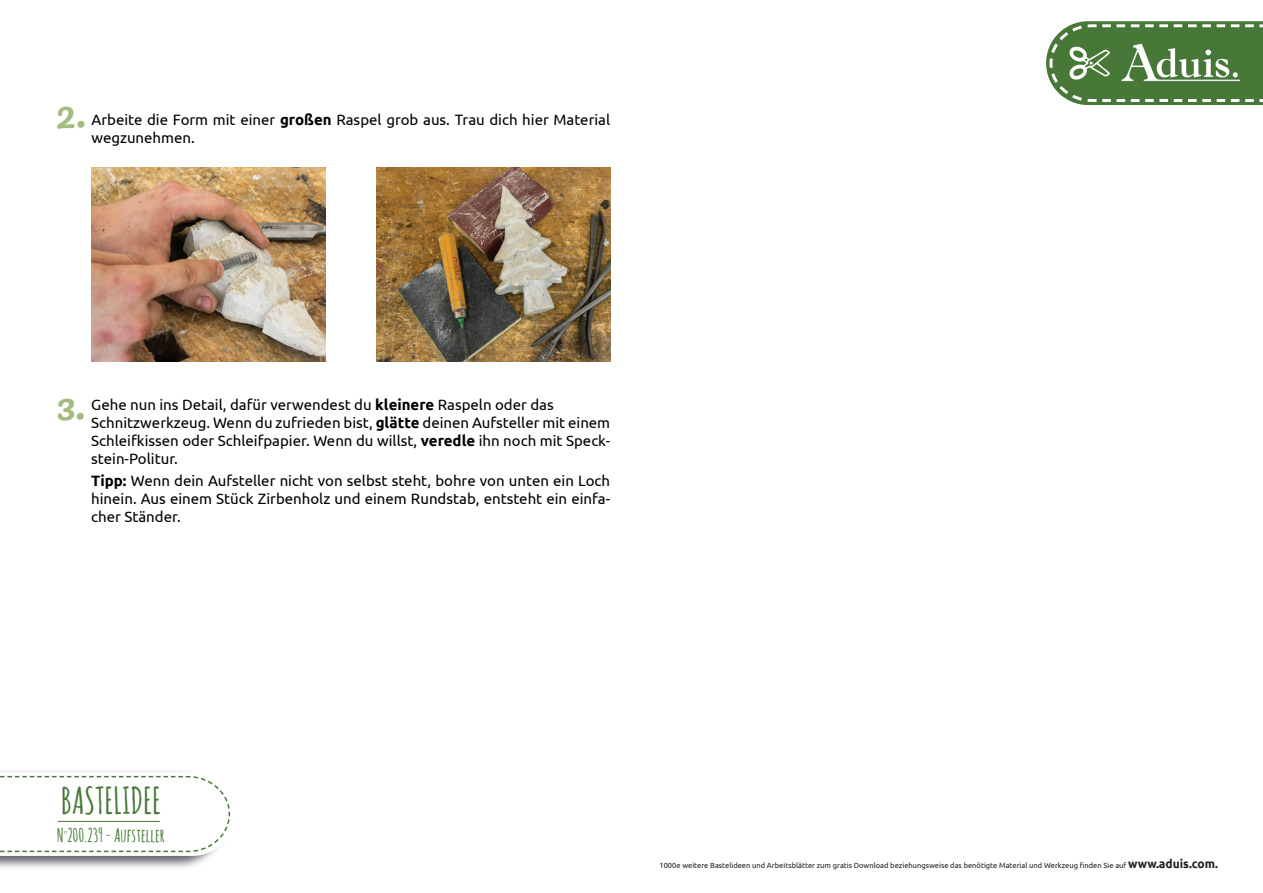
<style>
.page{position:relative;width:1263px;height:893px;background:#fff}
.page>*{position:absolute;margin:0;border:0;box-sizing:border-box;transform-origin:0 0}
.t1{font:700 36.45px "Amatic SC";color:#477838}
.t2{font:700 18.45px "Amatic SC";color:#477838}
.t3{font:15px/18px "Ubuntu";color:#000}
.t4{font:7.5px "Ubuntu";color:#231f20}
.s1{font-weight:700}
.s2{font-weight:700;font-size:12px}
</style>
<div class="page">
<svg style="left:0;top:772px;width:231px;height:84px"></svg>
<hr style="left:58px;top:821px;width:102px;height:1px;background:#477838">
<svg style="left:1046px;top:21px;width:217px;height:84px;background:#678f5b"></svg>
<img style="left:91px;top:168px;width:234px;height:193px">
<img style="left:376px;top:168px;width:234px;height:193px">
<p class="t3" style="left:91px;top:110px;width:520px">Arbeite die Form mit einer <span class="s1">großen</span> Raspel grob aus. Trau dich hier Material wegzunehmen.</p>
<p class="t3" style="left:91px;top:395px;width:520px">Gehe nun ins Detail, dafür verwendest du <span class="s1">kleinere</span> Raspeln oder das Schnitzwerkzeug. Wenn du zufrieden bist, <span class="s1">glätte</span> deinen Aufsteller mit einem Schleifkissen oder Schleifpapier. Wenn du willst, <span class="s1">veredle</span> ihn noch mit Speck&shy;stein-Politur.</p>
<p class="t3" style="left:91px;top:471px;width:520px;text-align:justify"><span class="s1">Tipp:</span> Wenn dein Aufsteller nicht von selbst steht, bohre von unten ein Loch hinein. Aus einem Stück Zirbenholz und einem Rundstab, entsteht ein einfa&shy;cher Ständer.</p>
<h1 class="t1" style="left:61px;top:774px;width:102px">BASTELIDEE</h1>
<p class="t2" style="left:57px;top:822px;width:110px">N<sup>°</sup>200.239 - Aufsteller</p>
<p class="t4" style="left:659px;top:860px;width:560px">1000e weitere Bastelideen und Arbeitsblätter zum gratis Download beziehungsweise das benötigte Material und Werkzeug finden Sie auf <span class="s2">www.aduis.com.</span></p>
</div>
